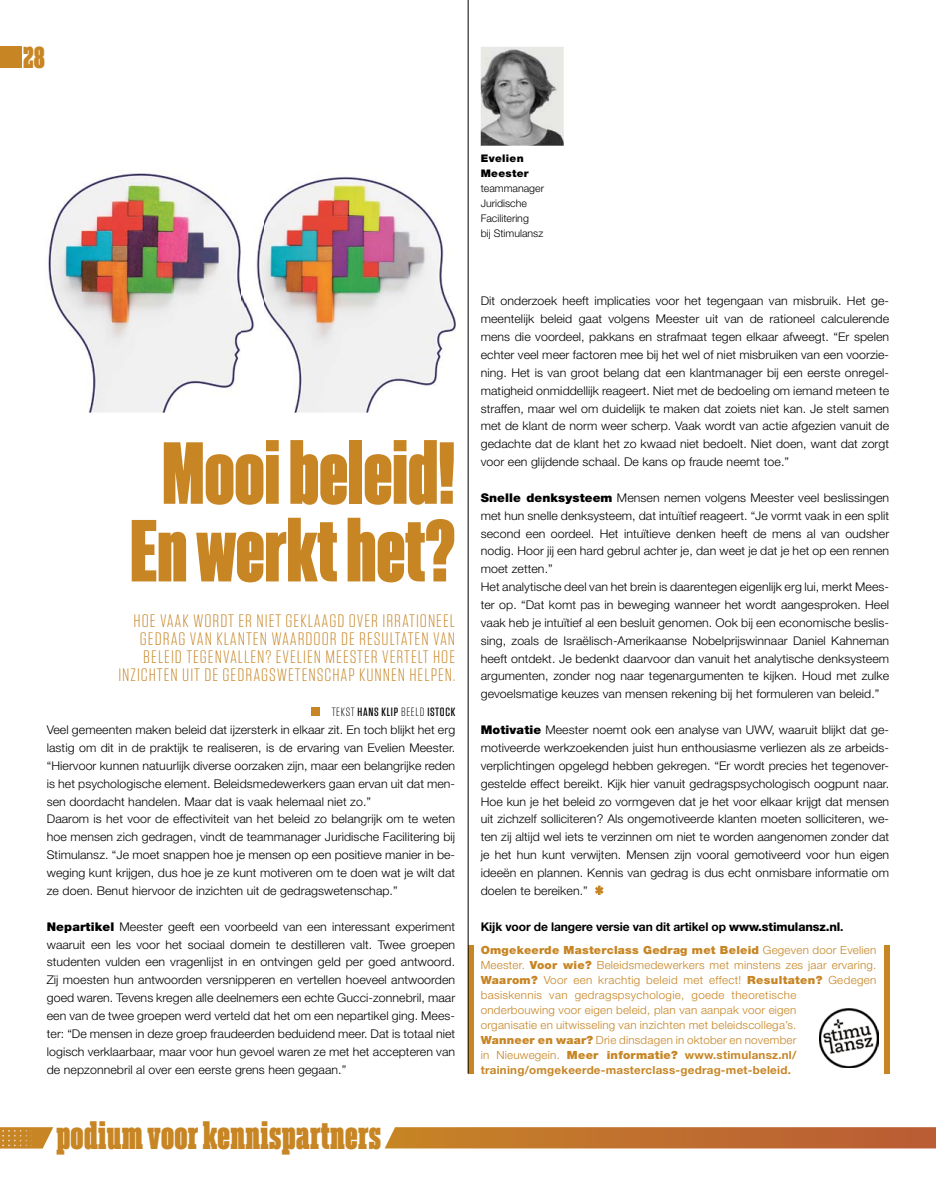
<style>
.page{position:relative;width:936px;height:1191px;background:#fff}
.page>*{position:absolute;margin:0;border:0;box-sizing:border-box;transform-origin:0 0}
.t1{font:87.75px/77.7px "Akkordeon Nine";color:#c78524;text-align:center}
.t2{font:38.25px "Akkordeon Slab Nine";letter-spacing:.01em;color:#c78524}
.t3{font:30.3px "Akkordeon Slab Nine";color:#c78524}
.t4{font:300 18px/17.9px "Tungsten";letter-spacing:.05em;color:#c78524;text-align:right;scale:1.09 1}
.t5{font:300 12px/17.9px "Helvetica Neue";letter-spacing:.005em;color:#000;text-align:justify}
.t6{font:700 12px "Helvetica Neue";letter-spacing:-.01em;color:#000}
.t7{font:500 12px "Tungsten";letter-spacing:.05em;color:#000;scale:1.1 1}
.t8{font:300 11.25px/15px "Helvetica Neue";letter-spacing:.02em;color:#c78524}
.t9{font:300 10.5px/15px "Helvetica Neue";color:#000}
.t10{font:900 10.5px/15px "Helvetica Neue";letter-spacing:.03em;color:#000}
.s1{font-weight:300}
.s2{font-weight:900}
.s3{font-weight:800}
.s4{font-weight:700}
</style>
<div class="page">
<img style="left:480px;top:47px;width:83px;height:99px">
<img style="left:264px;top:176px;width:192px;height:236px">
<img style="left:48px;top:173px;width:193px;height:239px">
<img style="left:241px;top:223px;width:23px;height:111px">
<div style="left:311px;top:707px;width:9px;height:9px;background:#c78524"></div>
<svg style="left:595px;top:885px;width:8px;height:10px"></svg>
<div style="left:884px;top:945px;width:5px;height:128px;background:#c78524"></div>
<div style="left:468px;top:945px;width:5px;height:128px;background:#c78524"></div>
<img style="left:819px;top:1008px;width:59px;height:59px">
<div style="left:0;top:47px;width:21px;height:21px;background:#c78524"></div>
<svg style="left:385px;top:1127px;width:550px;height:21px;background:#c17131"></svg>
<svg style="left:0;top:1127px;width:53px;height:21px"></svg>
<hr style="left:468px;top:0;width:1px;height:1073px;background:#000">
<h3 class="t3" style="left:23px;top:40px;width:23px">28</h3>
<h1 class="t1" style="left:130px;top:435px;width:327px">Mooi beleid!<br>En werkt het?</h1>
<h3 class="t4" style="left:118px;top:612px;width:310px">HOE VAAK WORDT ER NIET GEKLAAGD OVER IRRATIONEEL GEDRAG VAN KLANTEN WAARDOOR DE RESULTATEN VAN BELEID TEGENVALLEN? EVELIEN MEESTER VERTELT HOE INZICHTEN UIT DE GEDRAGSWETENSCHAP KUNNEN HELPEN.</h3>
<p class="t7" style="left:332px;top:706px;width:114px"><span class="s1">TEKST</span> HANS KLIP <span class="s1">BEELD</span> ISTOCK</p>
<p class="t5" style="left:47px;top:720px;width:410px;text-align:left">Veel gemeenten maken beleid dat ijzersterk in elkaar zit. En toch blijkt het erg lastig om dit in de praktijk te realiseren, is de ervaring van Evelien Meester. “Hiervoor kunnen natuurlijk diverse oorzaken zijn, maar een belangrijke reden is het psychologische element. Beleidsmedewerkers gaan ervan uit dat men&shy;sen doordacht handelen. Maar dat is vaak helemaal niet zo.”<br>Daarom is het voor de effectiviteit van het beleid zo belangrijk om te weten hoe mensen zich gedragen, vindt de teammanager Juridische Facilitering bij Stimulansz. “Je moet snappen hoe je mensen op een positieve manier in be&shy;weging kunt krijgen, dus hoe je ze kunt motiveren om te doen wat je wilt dat ze doen. Benut hiervoor de inzichten uit de gedragswetenschap.”</p>
<p class="t5" style="left:47px;top:917px;width:410px"><span class="s2">Nepartikel</span> Meester geeft een voorbeeld van een interessant experiment waaruit een les voor het sociaal domein te destilleren valt. Twee groepen studenten vulden een vragenlijst in en ontvingen geld per goed antwoord.<br>Zij moesten hun antwoorden versnipperen en vertellen hoeveel antwoorden goed waren. Tevens kregen alle deelnemers een echte Gucci-zonnebril, maar een van de twee groepen werd verteld dat het om een nepartikel ging. Mees&shy;ter: “De mensen in deze groep fraudeerden beduidend meer. Dat is totaal niet logisch verklaarbaar, maar voor hun gevoel waren ze met het accepteren van de nepzonnebril al over een eerste grens heen gegaan.”</p>
<h2 class="t2" style="left:56px;top:1113px;width:326px">podium voor kennispartners</h2>
<p class="t10" style="left:480px;top:151px;width:50px">Evelien<br>Meester</p>
<p class="t9" style="left:480px;top:181px;width:65px">teammanager<br>Juridische<br>Facilitering<br>bij Stimulansz</p>
<p class="t5" style="left:480px;top:292px;width:410px">Dit onderzoek heeft implicaties voor het tegengaan van misbruik. Het ge&shy;meentelijk beleid gaat volgens Meester uit van de rationeel calculerende mens die voordeel, pakkans en strafmaat tegen elkaar afweegt. “Er spelen echter veel meer factoren mee bij het wel of niet misbruiken van een voorzie&shy;ning. Het is van groot belang dat een klantmanager bij een eerste onregel&shy;matigheid onmiddellijk reageert. Niet met de bedoeling om iemand meteen te straffen, maar wel om duidelijk te maken dat zoiets niet kan. Je stelt samen met de klant de norm weer scherp. Vaak wordt van actie afgezien vanuit de gedachte dat de klant het zo kwaad niet bedoelt. Niet doen, want dat zorgt voor een glijdende schaal. De kans op fraude neemt toe.”</p>
<p class="t5" style="left:480px;top:488px;width:410px;text-align:left"><span class="s2">Snelle denksysteem</span> Mensen nemen volgens Meester veel beslissingen met hun snelle denksysteem, dat intuïtief reageert. “Je vormt vaak in een split second een oordeel. Het intuïtieve denken heeft de mens al van oudsher nodig. Hoor jij een hard gebrul achter je, dan weet je dat je het op een rennen moet zetten.”<br>Het analytische deel van het brein is daarentegen eigenlijk erg lui, merkt Mees&shy;ter op. “Dat komt pas in beweging wanneer het wordt aangesproken. Heel vaak heb je intuïtief al een besluit genomen. Ook bij een economische beslis&shy;sing, zoals de Israëlisch-Amerikaanse Nobelprijswinnaar Daniel Kahneman heeft ontdekt. Je bedenkt daarvoor dan vanuit het analytische denksysteem argumenten, zonder nog naar tegenargumenten te kijken. Houd met zulke gevoelsmatige keuzes van mensen rekening bij het formuleren van beleid.”</p>
<p class="t5" style="left:480px;top:720px;width:410px"><span class="s2">Motivatie</span> Meester noemt ook een analyse van UWV, waaruit blijkt dat ge&shy;motiveerde werkzoekenden juist hun enthousiasme verliezen als ze arbeids&shy;verplichtingen opgelegd hebben gekregen. “Er wordt precies het tegenover&shy;gestelde effect bereikt. Kijk hier vanuit gedragspsychologisch oogpunt naar.<br>Hoe kun je het beleid zo vormgeven dat je het voor elkaar krijgt dat mensen uit zichzelf solliciteren? Als ongemotiveerde klanten moeten solliciteren, we&shy;ten zij altijd wel iets te verzinnen om niet te worden aangenomen zonder dat je het hun kunt verwijten. Mensen zijn vooral gemotiveerd voor hun eigen ideeën en plannen. Kennis van gedrag is dus echt onmisbare informatie om doelen te bereiken.”</p>
<p class="t6" style="left:480px;top:919px;width:364px">Kijk voor de langere versie van dit artikel op <span class="s3">www.stimulansz.nl</span>.</p>
<p class="t8" style="left:480px;top:941px;width:397px"><span class="s2">Omgekeerde Masterclass Gedrag met Beleid</span> Gegeven door Evelien Meester. <span class="s2">Voor wie?</span> Beleidsmedewerkers met minstens zes jaar ervaring.<br><span class="s2">Waarom?</span> Voor een krachtig beleid met effect! <span class="s2">Resultaten?</span> Gedegen basiskennis van gedragspsychologie, goede theoretische<br>onderbouwing voor eigen beleid, plan van aanpak voor eigen<br>organisatie en uitwisseling van inzichten met beleidscollega’s.<br><span class="s2">Wanneer en waar?</span> Drie dinsdagen in oktober en november<br>in Nieuwegein. <span class="s2">Meer informatie?</span> <span class="s4">www.stimulansz.nl/ training/omgekeerde-masterclass-gedrag-met-beleid.</span></p>
</div>
